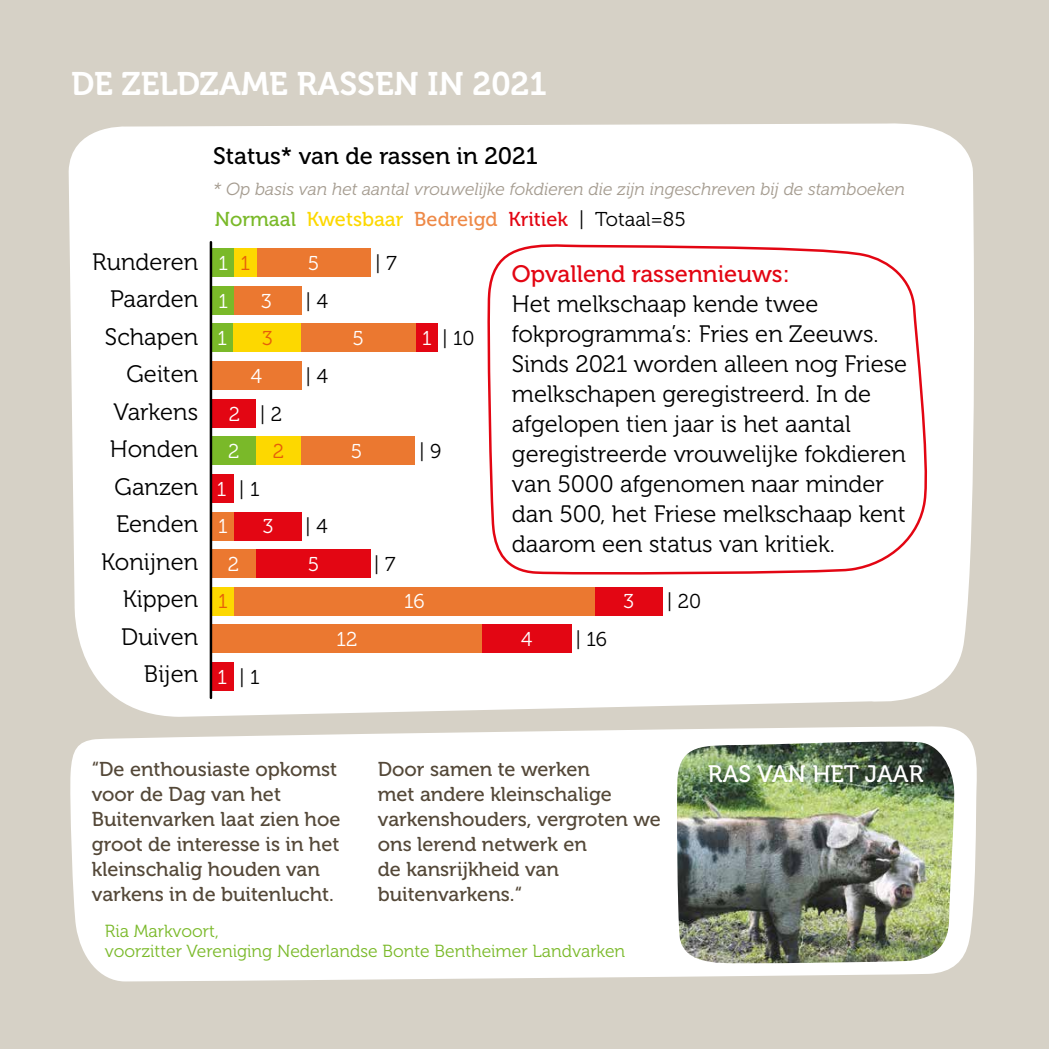
<style>
.page{position:relative;width:1049px;height:1049px;background:#d6d1c6}
.page>*{position:absolute;margin:0;border:0;box-sizing:border-box;transform-origin:0 0}
.t1{font:32.5px "Museo 700";color:#fff}
.t2{font:23.75px/37.5px "Museo 300";color:#000;text-align:right}
.t3{font:23.75px "Museo 500";color:#000}
.t4{font:23.75px "Museo 500";color:#e30613}
.t5{font:23.75px "Museo 500";color:#fff}
.t6{font:20px/25px "Museo 500";color:#544838}
.t7{font:20px "Museo 300";letter-spacing:-.005em;color:#000}
.t8{font:20px "Museo 300";color:#fff}
.t9{font:20px "Museo 300";color:#e65e09}
.t10{font:italic 17.5px "Museo 300";color:#a59c90}
.t11{font:17.5px/20px "Museo 300";color:#7ab929}
.s1{font-family:"Museo 500";color:#7ab929}
.s2{font-family:"Museo 500";color:#fdd800}
.s3{font-family:"Museo 500";color:#ee8947}
.s4{font-family:"Museo 500";color:#e30613}
.s5{color:#e65e09}
.s6{color:#fff}
</style>
<div class="page">
<svg style="left:70px;top:726px;width:907px;height:256px;background:#fcfbfb"></svg>
<div style="left:69px;top:123px;width:905px;height:594px;background:#fff"></div>
<img style="left:676px;top:741px;width:279px;height:223px">
<div style="left:212px;top:249px;width:22px;height:28px;background:#7ab929"></div>
<div style="left:234px;top:249px;width:23px;height:28px;background:#fdd800"></div>
<div style="left:257px;top:249px;width:114px;height:28px;background:#eb7830"></div>
<div style="left:212px;top:286px;width:22px;height:28px;background:#7ab929"></div>
<div style="left:234px;top:286px;width:67px;height:28px;background:#eb7830"></div>
<div style="left:211px;top:625px;width:271px;height:28px;background:#eb7830"></div>
<div style="left:482px;top:625px;width:90px;height:28px;background:#e30613"></div>
<div style="left:211px;top:662px;width:23px;height:29px;background:#e30613"></div>
<div style="left:211px;top:549px;width:45px;height:29px;background:#eb7830"></div>
<div style="left:256px;top:549px;width:114px;height:29px;background:#e30613"></div>
<div style="left:211px;top:512px;width:23px;height:28px;background:#eb7830"></div>
<div style="left:234px;top:512px;width:68px;height:28px;background:#e30613"></div>
<div style="left:211px;top:474px;width:23px;height:29px;background:#e30613"></div>
<div style="left:211px;top:399px;width:45px;height:28px;background:#e30613"></div>
<div style="left:212px;top:361px;width:89px;height:29px;background:#eb7830"></div>
<div style="left:256px;top:437px;width:45px;height:28px;background:#fdd800"></div>
<div style="left:211px;top:437px;width:45px;height:28px;background:#7ab929"></div>
<div style="left:301px;top:437px;width:113px;height:28px;background:#eb7830"></div>
<div style="left:211px;top:587px;width:23px;height:28px;background:#fdd800"></div>
<div style="left:234px;top:587px;width:361px;height:28px;background:#eb7830"></div>
<div style="left:595px;top:587px;width:67px;height:28px;background:#e30613"></div>
<div style="left:211px;top:324px;width:22px;height:28px;background:#7ab929"></div>
<div style="left:233px;top:324px;width:68px;height:28px;background:#fdd800"></div>
<div style="left:301px;top:324px;width:115px;height:28px;background:#eb7830"></div>
<div style="left:416px;top:324px;width:22px;height:28px;background:#e30613"></div>
<hr style="left:210px;top:242px;width:2px;height:456px;background:#000">
<div style="left:485px;top:241px;width:448px;height:336px;background:#fff"></div>
<h1 class="t1" style="left:71px;top:66px;width:477px">DE ZELDZAME RASSEN IN 2021</h1>
<p class="t3" style="left:213px;top:143px;width:326px">Status* van de rassen in 2021</p>
<p class="t10" style="left:213px;top:179px;width:693px">* Op basis van het aantal vrouwelijke fokdieren die zijn ingeschreven bij de stamboeken</p>
<p class="t2" style="left:92px;top:243px;width:107px">Runderen<br>Paarden<br>Schapen<br>Geiten<br>Varkens<br>Honden<br>Ganzen<br>Eenden<br>Konijnen<br>Kippen<br>Duiven<br>Bijen</p>
<p class="t7" style="left:215px;top:208px;width:472px"><span class="s1">Normaal</span> <span class="s2">Kwetsbaar</span> <span class="s3">Bedreigd</span> <span class="s4">Kritiek</span> | Totaal=85</p>
<p class="t8" style="left:218px;top:252px;width:33px">1 <span class="s5">1</span></p>
<p class="t8" style="left:308px;top:252px;width:13px">5</p>
<p class="t7" style="left:375px;top:253px;width:23px">| 7</p>
<p class="t8" style="left:218px;top:290px;width:11px">1</p>
<p class="t8" style="left:261px;top:290px;width:12px">3</p>
<p class="t7" style="left:306px;top:290px;width:24px">| 4</p>
<p class="t8" style="left:217px;top:328px;width:11px">1</p>
<p class="t9" style="left:262px;top:328px;width:12px">3</p>
<p class="t8" style="left:352px;top:328px;width:13px">5</p>
<p class="t7" style="left:422px;top:328px;width:54px"><span class="s6">1</span> | 10</p>
<p class="t8" style="left:251px;top:365px;width:13px">4</p>
<p class="t7" style="left:306px;top:365px;width:24px">| 4</p>
<p class="t7" style="left:229px;top:403px;width:55px"><span class="s6">2</span> | 2</p>
<p class="t8" style="left:228px;top:441px;width:13px">2</p>
<p class="t9" style="left:273px;top:441px;width:13px">2</p>
<p class="t8" style="left:351px;top:441px;width:13px">5</p>
<p class="t7" style="left:419px;top:441px;width:24px">| 9</p>
<p class="t7" style="left:217px;top:478px;width:44px"><span class="s6">1</span> | 1</p>
<p class="t8" style="left:218px;top:516px;width:11px">1</p>
<p class="t8" style="left:263px;top:516px;width:12px">3</p>
<p class="t7" style="left:305px;top:516px;width:24px">| 4</p>
<p class="t8" style="left:228px;top:553px;width:13px">2</p>
<p class="t8" style="left:308px;top:553px;width:13px">5</p>
<p class="t7" style="left:374px;top:553px;width:23px">| 7</p>
<p class="t4" style="left:512px;top:261px;width:279px">Opvallend rassennieuws:</p>
<p class="t2" style="left:512px;top:289px;width:397px;line-height:30px;text-align:left">Het melkschaap kende twee fokprogramma’s: Fries en Zeeuws.<br>Sinds 2021 worden alleen nog Friese melkschapen geregistreerd. In de afgelopen tien jaar is het aantal geregistreerde vrouwelijke fokdieren van 5000 afgenomen naar minder dan 500, het Friese melkschaap kent daarom een status van kritiek.</p>
<p class="t9" style="left:218px;top:591px;width:11px">1</p>
<p class="t8" style="left:404px;top:591px;width:22px">16</p>
<p class="t8" style="left:623px;top:591px;width:12px">3</p>
<p class="t7" style="left:667px;top:591px;width:36px">| 20</p>
<p class="t7" style="left:217px;top:666px;width:44px"><span class="s6">1</span> | 1</p>
<p class="t8" style="left:337px;top:628px;width:22px">12</p>
<p class="t8" style="left:521px;top:628px;width:13px">4</p>
<p class="t7" style="left:575px;top:628px;width:33px">| 16</p>
<p class="t6" style="left:92px;top:757px;width:247px">“De enthousiaste opkomst</p>
<p class="t5" style="left:708px;top:761px;width:217px">RAS VAN HET JAAR</p>
<p class="t6" style="left:92px;top:782px;width:250px">voor de Dag van het<br>Buitenvarken laat zien hoe groot de interesse is in het kleinschalig houden van varkens in de buitenlucht.</p>
<p class="t11" style="left:105px;top:921px;width:522px">Ria Markvoort,<br>voorzitter Vereniging Nederlandse Bonte Bentheimer Landvarken</p>
<p class="t6" style="left:378px;top:757px;width:284px">Door samen te werken<br>met andere kleinschalige varkenshouders, vergroten we ons lerend netwerk en<br>de kansrijkheid van buitenvarkens.“</p>
</div>
